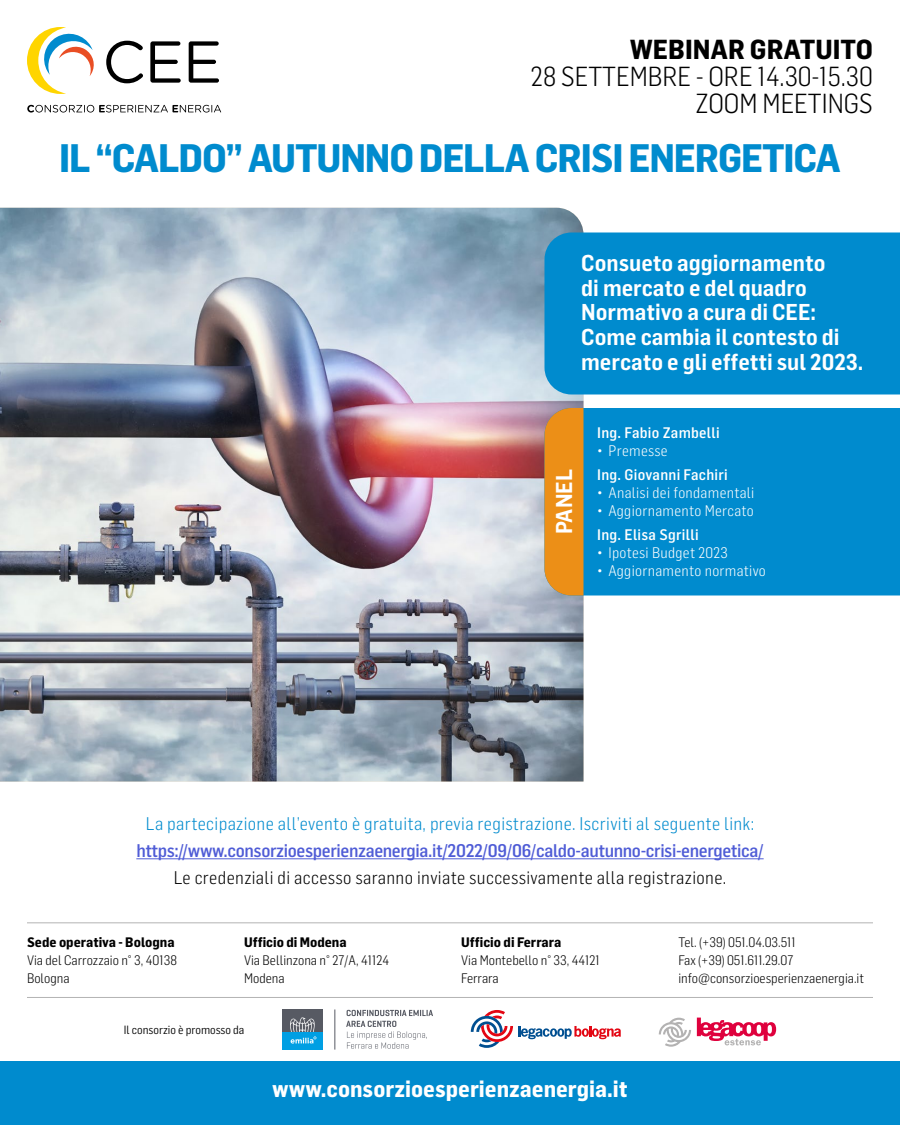
<style>
.page{position:relative;width:900px;height:1125px;background:#fff}
.page>*{position:absolute;margin:0;border:0;box-sizing:border-box;transform-origin:0 0}
.t1{font:700 39px "Flama Semicondensed";letter-spacing:-.03em;color:#008bce}
.t2{font:300 27px/27px "Flama Semicondensed";color:#000;text-align:right}
.t3{font:700 27px "Flama Semicondensed";color:#000}
.t4{font:600 22.5px/24.8px "Flama Semicondensed";color:#fff}
.t5{font:700 22.42px "Flama Semicondensed";color:#fff}
.t6{font:500 18px "Flama Semicondensed";letter-spacing:-.02em;color:#4f5cd6}
.t7{font:300 18px "Flama Semicondensed";letter-spacing:.02em;color:#008bce}
.t8{font:300 18px "Flama Semicondensed";letter-spacing:.02em;color:#000}
.t9{font:300 15px "Flama Semicondensed";letter-spacing:.02em;color:#fff}
.t10{font:500 15px "Flama Semicondensed";letter-spacing:.02em;color:#fff}
.t11{font:300 13.5px/18px "Flama Semicondensed";color:#000}
.t12{font:700 13.5px "Flama Semicondensed";color:#000}
.t13{font:11.77px "Flama Semicondensed";color:#000}
</style>
<div class="page">
<div style="left:0;top:1061px;width:900px;height:64px;background:#008bce"></div>
<hr style="left:27px;top:997px;width:846px;height:1px;background:#b3b3b3">
<hr style="left:27px;top:922px;width:846px;height:1px;background:#b3b3b3">
<svg style="left:697px;top:1018px;width:79px;height:27px"></svg>
<svg style="left:659px;top:1018px;width:32px;height:29px"></svg>
<svg style="left:471px;top:1010px;width:150px;height:38px"></svg>
<hr style="left:335px;top:1010px;width:1px;height:40px;background:#575a63">
<svg style="left:346px;top:1010px;width:87px;height:39px"></svg>
<div style="left:282px;top:1010px;width:40px;height:40px;background:#575a63"></div>
<div style="left:282px;top:1032px;width:40px;height:18px;background:#009fe3"></div>
<svg style="left:290px;top:1017px;width:26px;height:27px"></svg>
<hr style="left:136px;top:858px;width:628px;height:1px;background:#4f5cd6">
<img style="left:0;top:208px;width:584px;height:573px">
<svg style="left:27px;top:27px;width:67px;height:67px"></svg>
<svg style="left:106px;top:41px;width:37px;height:42px"></svg>
<svg style="left:150px;top:41px;width:31px;height:42px"></svg>
<svg style="left:189px;top:41px;width:30px;height:42px"></svg>
<svg style="left:27px;top:105px;width:194px;height:8px"></svg>
<div style="left:544px;top:232px;width:356px;height:162px;background:#008bce"></div>
<div style="left:584px;top:408px;width:316px;height:188px;background:#008bce"></div>
<svg style="left:544px;top:408px;width:40px;height:188px;background:#e48f22"></svg>
<h2 class="t3" style="left:630px;top:31px;width:245px">WEBINAR GRATUITO</h2>
<h2 class="t2" style="left:531px;top:61px;width:344px">28 SETTEMBRE - ORE 14.30-15.30<br>ZOOM MEETINGS</h2>
<h1 class="t1" style="left:59px;top:133px;width:783px">IL “CALDO” AUTUNNO DELLA CRISI ENERGETICA</h1>
<h3 class="t4" style="left:581px;top:249px;width:284px">Consueto aggiornamento<br>di mercato e del quadro<br>Normativo a cura di CEE:<br>Come cambia il contesto di mercato e gli effetti sul 2023.</h3>
<h3 class="t4" style="left:551px;top:534px;width:67px;rotate:-90deg">PANEL</h3>
<p class="t10" style="left:597px;top:423px;width:124px">Ing. Fabio Zambelli</p>
<p class="t9" style="left:597px;top:441px;width:72px">• Premesse</p>
<p class="t10" style="left:597px;top:465px;width:132px">Ing. Giovanni Fachiri</p>
<p class="t9" style="left:597px;top:483px;width:159px">• Analisi dei fondamentali</p>
<p class="t9" style="left:597px;top:501px;width:158px">• Aggiornamento Mercato</p>
<p class="t10" style="left:597px;top:525px;width:103px">Ing. Elisa Sgrilli</p>
<p class="t9" style="left:597px;top:543px;width:132px">• Ipotesi Budget 2023</p>
<p class="t9" style="left:597px;top:561px;width:170px">• Aggiornamento normativo</p>
<h3 class="t7" style="left:146px;top:812px;width:610px">La partecipazione all’evento è gratuita, previa registrazione. Iscriviti al seguente link:</h3>
<h3 class="t6" style="left:136px;top:839px;width:629px">https://www.consorzioesperienzaenergia.it/2022/09/06/caldo-autunno-crisi-energetica/</h3>
<h3 class="t8" style="left:174px;top:866px;width:554px">Le credenziali di accesso saranno inviate successivamente alla registrazione.</h3>
<p class="t12" style="left:27px;top:933px;width:149px">Sede operativa - Bologna</p>
<p class="t11" style="left:27px;top:950px;width:152px">Via del Carrozzaio n° 3, 40138<br>Bologna</p>
<p class="t12" style="left:244px;top:933px;width:104px">Ufficio di Modena</p>
<p class="t11" style="left:244px;top:950px;width:147px">Via Bellinzona n° 27/A, 41124<br>Modena</p>
<p class="t13" style="left:124px;top:1023px;width:122px">Il consorzio è promosso da</p>
<p class="t12" style="left:461px;top:933px;width:102px">Ufficio di Ferrara</p>
<p class="t11" style="left:461px;top:950px;width:140px">Via Montebello n° 33, 44121<br>Ferrara</p>
<h3 class="t5" style="left:272px;top:1075px;width:357px">www.consorzioesperienzaenergia.it</h3>
<p class="t11" style="left:678px;top:932px;width:187px">Tel. (+39) 051.04.03.511<br>Fax (+39) 051.611.29.07 info@consorzioesperienzaenergia.it</p>
</div>
